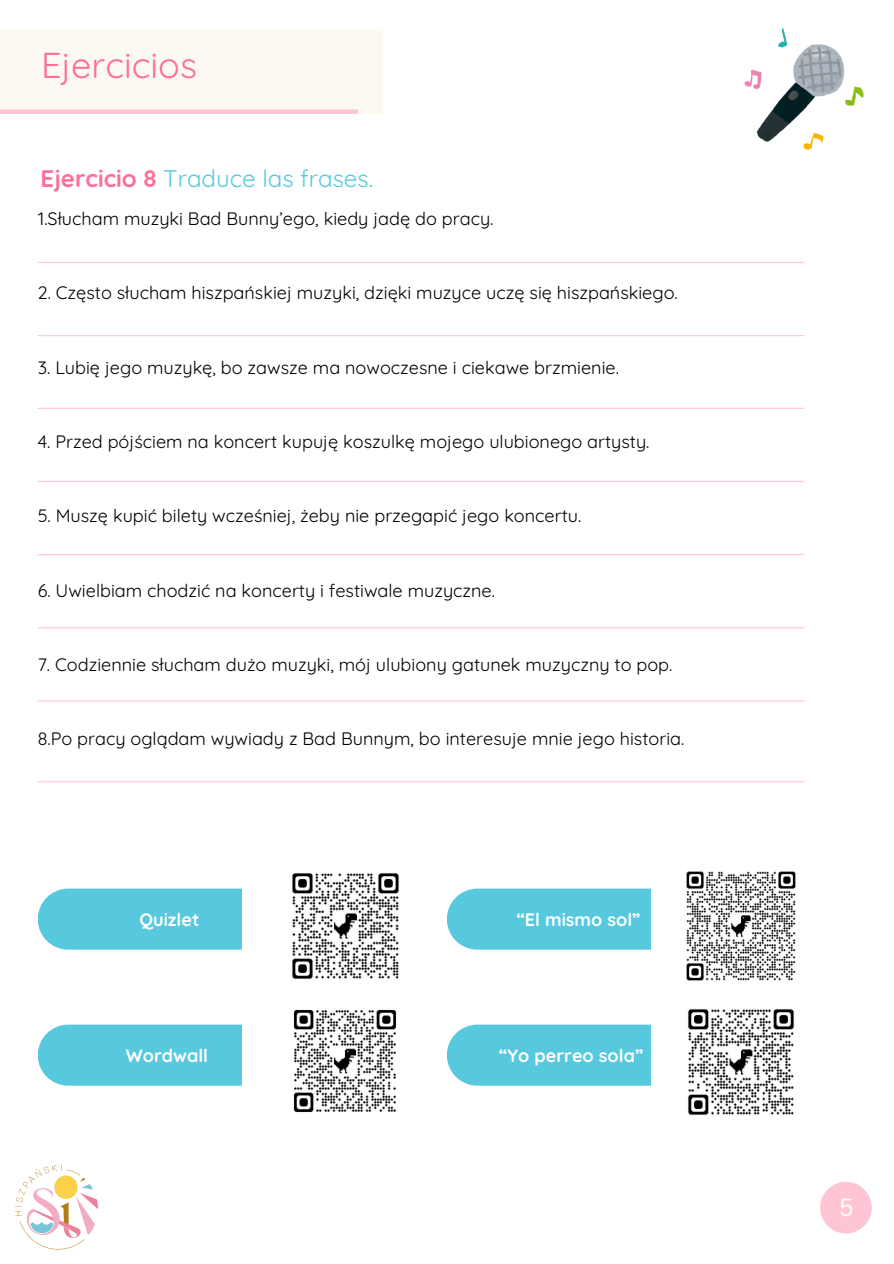
<style>
.page{position:relative;width:894px;height:1264px;background:#fff}
.page>*{position:absolute;margin:0;border:0;box-sizing:border-box;transform-origin:0 0}
.t1{font:36px "Quicksand";color:#fc6f96}
.t2{font:24px "Quicksand";color:#56c9de}
.t3{font:24px "Canva Sans";color:#fff}
.t4{font:18px "Quicksand";color:#000}
.t5{font:700 18px "Quicksand";color:#fff}
.s1{font-weight:700;color:#fc6f96}
</style>
<div class="page">
<img style="left:15px;top:1164px;width:84px;height:86px">
<div style="left:819px;top:1181px;width:52px;height:52px;background:#ffc5d5;border-radius:50%"></div>
<div style="left:0;top:30px;width:382px;height:84px;background:#fcf9f0"></div>
<div style="left:0;top:109px;width:358px;height:5px;background:#ffc5d5"></div>
<hr style="left:38px;top:262px;width:766px;height:1px;background:#ffc5d5">
<hr style="left:38px;top:335px;width:766px;height:1px;background:#ffc5d5">
<hr style="left:38px;top:408px;width:766px;height:1px;background:#ffc5d5">
<hr style="left:38px;top:481px;width:766px;height:1px;background:#ffc5d5">
<hr style="left:38px;top:554px;width:766px;height:1px;background:#ffc5d5">
<hr style="left:38px;top:627px;width:766px;height:1px;background:#ffc5d5">
<hr style="left:38px;top:700px;width:766px;height:1px;background:#ffc5d5">
<hr style="left:38px;top:781px;width:766px;height:1px;background:#ffc5d5">
<div style="left:38px;top:888px;width:263px;height:61px;background:#56c9de;border-radius:31px"></div>
<div style="left:242px;top:888px;width:73px;height:74px;background:#fff"></div>
<div style="left:38px;top:1024px;width:263px;height:61px;background:#56c9de;border-radius:31px"></div>
<div style="left:242px;top:1024px;width:73px;height:74px;background:#fff"></div>
<div style="left:446px;top:888px;width:264px;height:61px;background:#56c9de;border-radius:31px"></div>
<div style="left:651px;top:888px;width:73px;height:74px;background:#fff"></div>
<img style="left:744px;top:29px;width:119px;height:120px">
<div style="left:446px;top:1024px;width:264px;height:61px;background:#56c9de;border-radius:31px"></div>
<div style="left:651px;top:1024px;width:73px;height:74px;background:#fff"></div>
<img style="left:686px;top:871px;width:110px;height:110px">
<img style="left:688px;top:1009px;width:106px;height:106px">
<img style="left:292px;top:873px;width:107px;height:106px">
<img style="left:293px;top:1009px;width:104px;height:104px">
<p class="t1" style="left:41px;top:42px;width:157px">Ejercicios</p>
<p class="t2" style="left:41px;top:163px;width:334px"><span class="s1">Ejercicio 8</span> Traduce las frases.</p>
<h1 class="t4" style="left:38px;top:207px;width:457px">1.Słucham muzyki Bad Bunny’ego, kiedy jadę do pracy.</h1>
<p class="t4" style="left:38px;top:281px;width:641px">2. Często słucham hiszpańskiej muzyki, dzięki muzyce uczę się hiszpańskiego.</p>
<p class="t4" style="left:38px;top:356px;width:582px">3. Lubię jego muzykę, bo zawsze ma nowoczesne i ciekawe brzmienie.</p>
<h2 class="t4" style="left:38px;top:430px;width:613px">4. Przed pójściem na koncert kupuję koszulkę mojego ulubionego artysty.</h2>
<p class="t4" style="left:38px;top:504px;width:545px">5. Muszę kupić bilety wcześniej, żeby nie przegapić jego koncertu.</p>
<p class="t4" style="left:38px;top:578px;width:458px">6. Uwielbiam chodzić na koncerty i festiwale muzyczne.</p>
<p class="t4" style="left:38px;top:653px;width:636px">7. Codziennie słucham dużo muzyki, mój ulubiony gatunek muzyczny to pop.</p>
<p class="t4" style="left:38px;top:727px;width:648px">8.Po pracy oglądam wywiady z Bad Bunnym, bo interesuje mnie jego historia.</p>
<p class="t5" style="left:139px;top:907px;width:61px">Quizlet</p>
<p class="t5" style="left:126px;top:1043px;width:84px">Wordwall</p>
<p class="t5" style="left:516px;top:907px;width:125px">“El mismo sol”</p>
<p class="t5" style="left:499px;top:1043px;width:145px">“Yo perreo sola”</p>
<h2 class="t3" style="left:839px;top:1190px;width:16px">5</h2>
</div>
